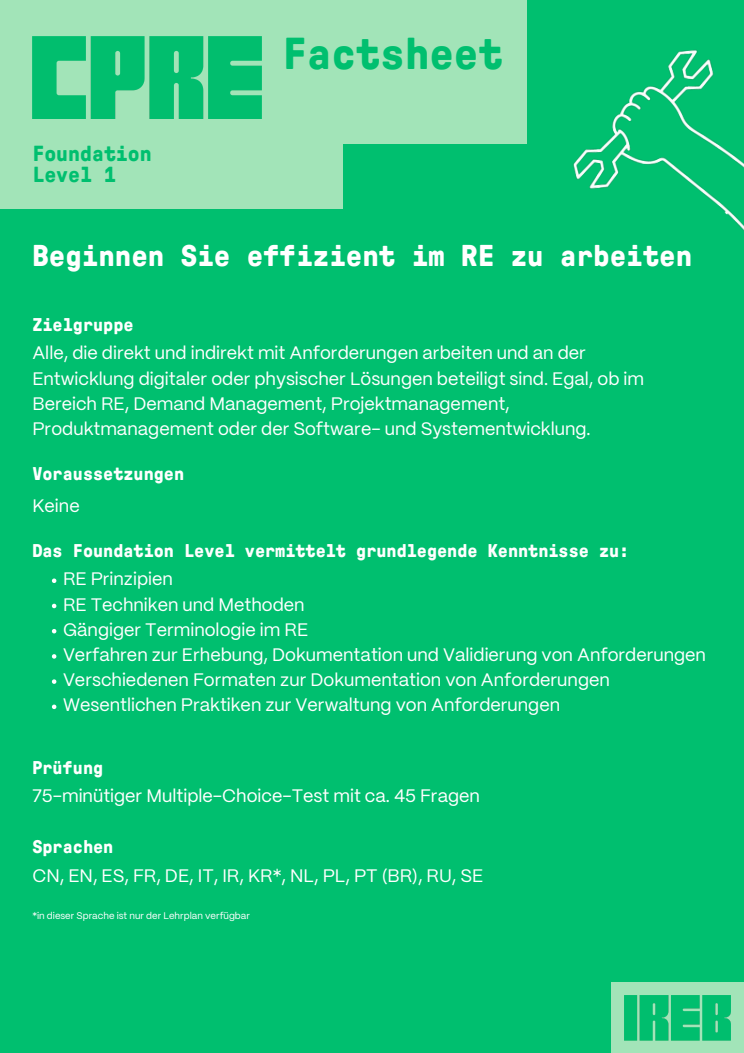
<style>
.page{position:relative;width:744px;height:1053px;background:#fff}
.page>*{position:absolute;margin:0;border:0;box-sizing:border-box;transform-origin:0 0}
.t1{font:700 44.52px "GT Pressura Mono";color:#00bf6f}
.t2{font:700 30px "GT Pressura Mono";color:#fff}
.t3{font:700 21.72px/21.6px "GT Pressura Mono";color:#00bf6f}
.t4{font:700 18.4px "GT Pressura Mono";color:#fff}
.t5{font:18px/25.2px "PP Mori";color:#fff}
.t6{font:9.6px "PP Mori";color:#fff}
</style>
<div class="page">
<div style="left:0;top:0;width:744px;height:1052px;background:#00bf6f"></div>
<div style="left:0;top:0;width:527px;height:143px;background:#a2e4b8"></div>
<img style="left:32px;top:37px;width:230px;height:82px">
<div style="left:0;top:119px;width:342px;height:90px;background:#a2e4b8"></div>
<svg style="left:52px;top:578px;width:4px;height:5px"></svg>
<svg style="left:52px;top:603px;width:4px;height:5px"></svg>
<svg style="left:52px;top:629px;width:4px;height:4px"></svg>
<svg style="left:52px;top:654px;width:4px;height:4px"></svg>
<svg style="left:52px;top:679px;width:4px;height:4px"></svg>
<svg style="left:52px;top:704px;width:4px;height:5px"></svg>
<img style="left:573px;top:49px;width:171px;height:148px">
<svg style="left:708px;top:197px;width:36px;height:34px"></svg>
<div style="left:611px;top:982px;width:133px;height:70px;background:#a2e4b8"></div>
<img style="left:624px;top:995px;width:107px;height:44px">
<h1 class="t3" style="left:32px;top:143px;width:121px">Foundation<br>Level 1</h1>
<p class="t1" style="left:283px;top:33px;width:222px">Factsheet</p>
<h5 class="t2" style="left:32px;top:242px;width:661px">Beginnen Sie effizient im RE zu arbeiten</h5>
<p class="t4" style="left:32px;top:316px;width:103px">Zielgruppe</p>
<p class="t5" style="left:32px;top:342px;width:613px">Alle, die direkt und indirekt mit Anforderungen arbeiten und an der Entwicklung digitaler oder physischer Lösungen beteiligt sind. Egal, ob im Bereich RE, Demand Management, Projektmanagement, Produktmanagement oder der Software- und Systementwicklung.</p>
<p class="t4" style="left:32px;top:465px;width:153px">Voraussetzungen</p>
<h5 class="t5" style="left:32px;top:494px;width:49px">Keine</h5>
<h6 class="t4" style="left:32px;top:542px;width:599px">Das Foundation Level vermittelt grundlegende Kenntnisse zu:</h6>
<p class="t5" style="left:63px;top:568px;width:111px">RE Prinzipien</p>
<h3 class="t5" style="left:63px;top:593px;width:243px">RE Techniken und Methoden</h3>
<h2 class="t5" style="left:63px;top:618px;width:247px">Gängiger Terminologie im RE</h2>
<h5 class="t5" style="left:63px;top:643px;width:645px">Verfahren zur Erhebung, Dokumentation und Validierung von Anforderungen</h5>
<h6 class="t5" style="left:63px;top:668px;width:548px">Verschiedenen Formaten zur Dokumentation von Anforderungen</h6>
<h5 class="t5" style="left:63px;top:694px;width:499px">Wesentlichen Praktiken zur Verwaltung von Anforderungen</h5>
<p class="t4" style="left:32px;top:759px;width:72px">Prüfung</p>
<p class="t5" style="left:32px;top:784px;width:449px">75-minütiger Multiple-Choice-Test mit ca. 45 Fragen</p>
<p class="t4" style="left:32px;top:838px;width:82px">Sprachen</p>
<h5 class="t5" style="left:32px;top:864px;width:452px">CN, EN, ES, FR, DE, IT, IR, KR*, NL, PL, PT (BR), RU, SE</h5>
<h6 class="t6" style="left:32px;top:911px;width:219px">*in dieser Sprache ist nur der Lehrplan verfügbar</h6>
</div>
